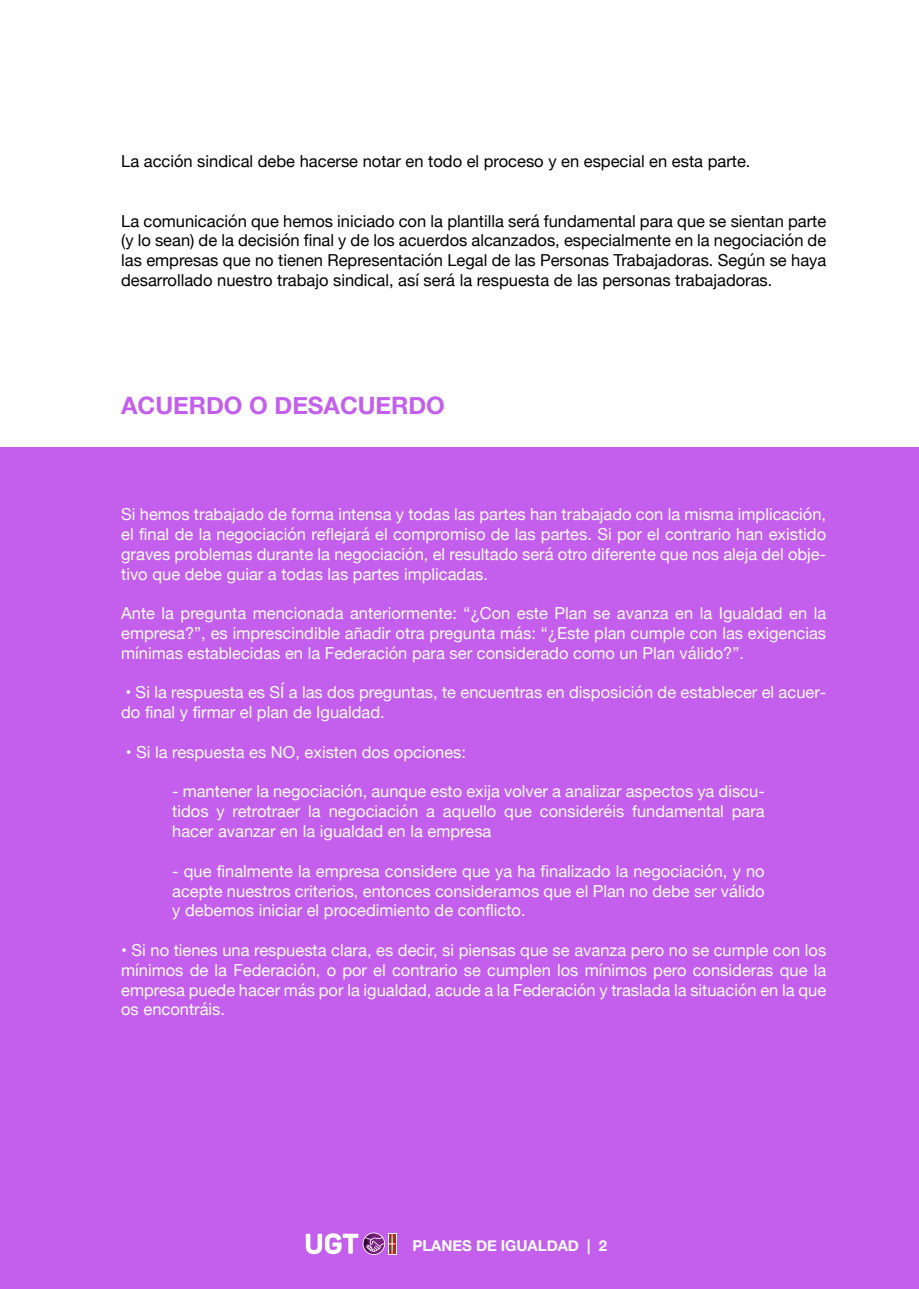
<style>
.page{position:relative;width:919px;height:1289px;background:#fff}
.page>*{position:absolute;margin:0;border:0;box-sizing:border-box;transform-origin:0 0}
.t1{font:700 24px "Helvetica Neue";color:#c35eed}
.t2{font:16.5px/19.8px "Helvetica Neue";color:#fff;text-align:justify}
.t3{font:16.5px/19.8px "Helvetica Neue";color:#000;text-align:justify}
.t4{font:700 15px "Helvetica Neue";letter-spacing:-.005em;color:#fff}
</style>
<div class="page">
<div style="left:0;top:448px;width:918px;height:840px;background:#c35eed"></div>
<svg style="left:395px;top:1233px;width:1px;height:21px"></svg>
<svg style="left:306px;top:1232px;width:89px;height:22px"></svg>
<p class="t3" style="left:121px;top:152px;width:630px">La acción sindical debe hacerse notar en todo el proceso y en especial en esta parte.</p>
<p class="t3" style="left:121px;top:212px;width:706px">La comunicación que hemos iniciado con la plantilla será fundamental para que se sientan parte (y lo sean) de la decisión final y de los acuerdos alcanzados, especialmente en la negociación de las empresas que no tienen Representación Legal de las Personas Trabajadoras. Según se haya desarrollado nuestro trabajo sindical, así será la respuesta de las personas trabajadoras.</p>
<h1 class="t1" style="left:121px;top:386px;width:325px">ACUERDO O DESACUERDO</h1>
<p class="t2" style="left:121px;top:505px;width:706px">Si hemos trabajado de forma intensa y todas las partes han trabajado con la misma implicación, el final de la negociación reflejará el compromiso de las partes. Si por el contrario han existido graves problemas durante la negociación, el resultado será otro diferente que nos aleja del obje&shy;tivo que debe guiar a todas las partes implicadas.</p>
<p class="t2" style="left:121px;top:604px;width:706px">Ante la pregunta mencionada anteriormente: “¿Con este Plan se avanza en la Igualdad en la empresa?”, es imprescindible añadir otra pregunta más: “¿Este plan cumple con las exigencias mínimas establecidas en la Federación para ser considerado como un Plan válido?”.</p>
<p class="t2" style="left:121px;top:683px;width:706px">• Si la respuesta es SÍ a las dos preguntas, te encuentras en disposición de establecer el acuer&shy;do final y firmar el plan de Igualdad.</p>
<p class="t2" style="left:126px;top:743px;width:342px">• Si la respuesta es NO, existen dos opciones:</p>
<p class="t2" style="left:172px;top:782px;width:594px">- mantener la negociación, aunque esto exija volver a analizar aspectos ya discu&shy;tidos y retrotraer la negociación a aquello que consideréis fundamental para hacer avanzar en la igualdad en la empresa</p>
<p class="t2" style="left:172px;top:861px;width:594px">- que finalmente la empresa considere que ya ha finalizado la negociación, y no acepte nuestros criterios, entonces consideramos que el Plan no debe ser válido y debemos iniciar el procedimiento de conflicto.</p>
<p class="t2" style="left:121px;top:941px;width:706px">• Si no tienes una respuesta clara, es decir, si piensas que se avanza pero no se cumple con los mínimos de la Federación, o por el contrario se cumplen los mínimos pero consideras que la empresa puede hacer más por la igualdad, acude a la Federación y traslada la situación en la que os encontráis.</p>
<p class="t4" style="left:412px;top:1233px;width:196px">PLANES DE IGUALDAD | 2</p>
</div>
